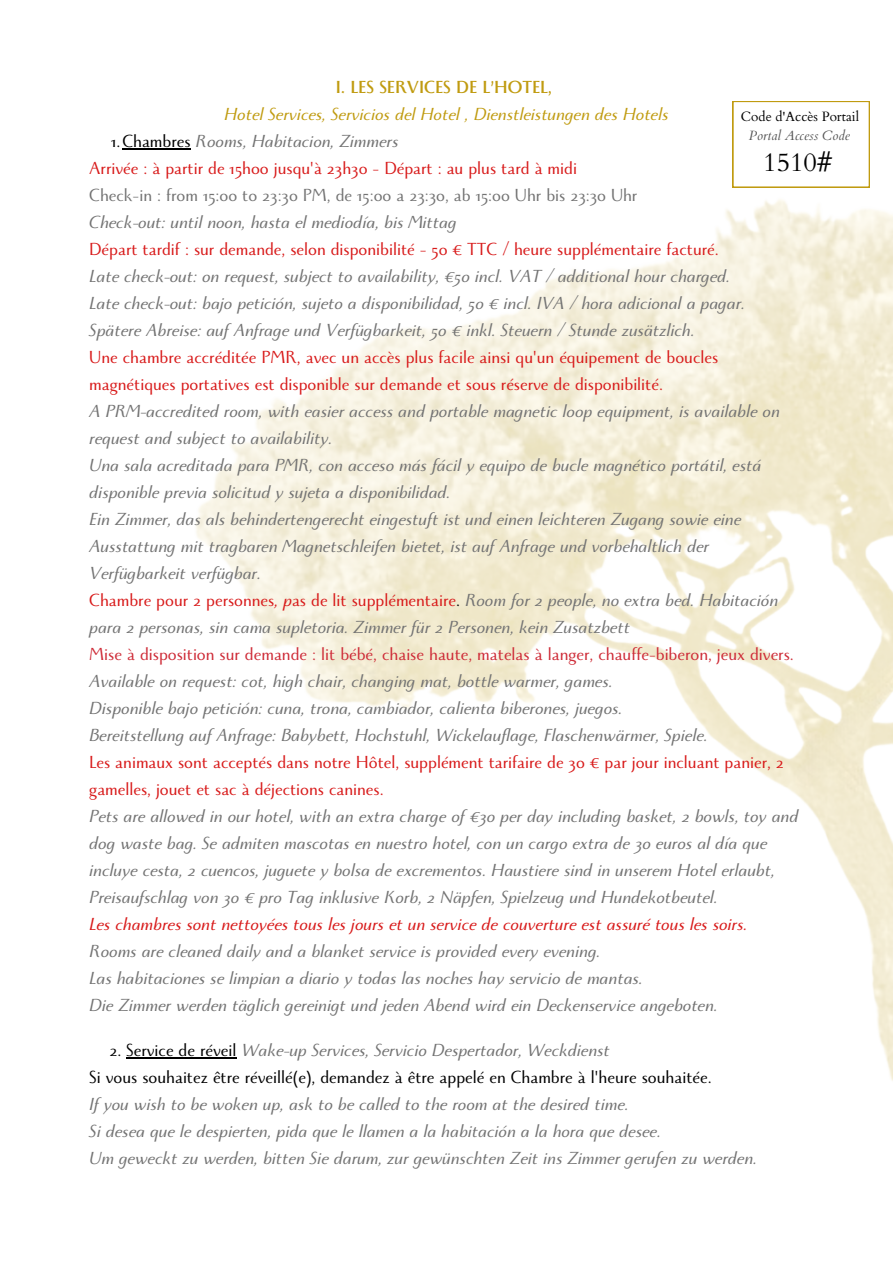
<style>
.page{position:relative;width:893px;height:1264px;background:#fff}
.page>*{position:absolute;margin:0;border:0;box-sizing:border-box;transform-origin:0 0}
.t1{font:26.25px "Cardo";color:#000}
.t2{font:italic 19.5px/27px "Monterchi";color:#737373}
.t3{font:19.5px/27px "Monterchi";color:#d81a1a}
.t4{font:19.5px "Monterchi";color:#ce2b37}
.t5{font:italic 19.5px "Monterchi";color:#d81a1a}
.t6{font:19.5px "Monterchi";color:#000}
.t7{font:19.5px "Monterchi";color:#737373}
.t8{font:italic 19.5px "Monterchi";color:#c09b10}
.t9{font:700 19.5px "Monterchi";color:#c09b10}
.t10{font:13.5px "Cardo";color:#000}
.t11{font:italic 13.5px "Cardo";color:#545454}
.s1{font-style:normal;color:#d81a1a}
.s2{color:#d81a1a}
.s3{font-style:normal;color:#000}
</style>
<div class="page">
<img style="left:127px;top:101px;width:765px;height:979px">
<hr style="left:122px;top:148px;width:68px;height:1px;background:#000">
<hr style="left:126px;top:1056px;width:110px;height:2px;background:#000">
<svg style="left:732px;top:101px;width:137px;height:86px"></svg>
<p class="t9" style="left:335px;top:78px;width:218px">I. LES SERVICES DE L’HOTEL,</p>
<p class="t8" style="left:224px;top:105px;width:446px">Hotel Services, Servicios del Hotel , Dienstleistungen des Hotels</p>
<p class="t3" style="left:89px;top:158px;width:489px">Arrivée : à partir de 15h00 jusqu'à 23h30 - Départ : au plus tard à midi</p>
<p class="t7" style="left:89px;top:185px;width:549px">Check-in : from 15:00 to 23:30 PM, de 15:00 a 23:30, ab 15:00 Uhr bis 23:30 Uhr</p>
<p class="t2" style="left:89px;top:212px;width:369px">Check-out: until noon, hasta el mediodía, bis Mittag</p>
<p class="t3" style="left:89px;top:239px;width:631px">Départ tardif : sur demande, selon disponibilité - 50 € TTC / heure supplémentaire facturé.</p>
<p class="t2" style="left:89px;top:266px;width:642px">Late check-out: on request, subject to availability, €50 incl. VAT / additional hour charged.</p>
<p class="t2" style="left:89px;top:293px;width:657px">Late check-out: bajo petición, sujeto a disponibilidad, 50 € incl. IVA / hora adicional a pagar.</p>
<p class="t2" style="left:89px;top:320px;width:607px">Spätere Abreise: auf Anfrage und Verfügbarkeit, 50 € inkl. Steuern / Stunde zusätzlich.</p>
<p class="t3" style="left:89px;top:347px;width:630px">Une chambre accréditée PMR, avec un accès plus facile ainsi qu'un équipement de boucles magnétiques portatives est disponible sur demande et sous réserve de disponibilité.</p>
<p class="t2" style="left:89px;top:400px;width:692px">A PRM-accredited room, with easier access and portable magnetic loop equipment, is available on request and subject to availability.</p>
<p class="t2" style="left:89px;top:454px;width:673px">Una sala acreditada para PMR, con acceso más fácil y equipo de bucle magnético portátil, está disponible previa solicitud y sujeta a disponibilidad.</p>
<p class="t2" style="left:89px;top:508px;width:653px">Ein Zimmer, das als behindertengerecht eingestuft ist und einen leichteren Zugang sowie eine<br>Ausstattung mit tragbaren Magnetschleifen bietet, ist auf Anfrage und vorbehaltlich der<br>Verfügbarkeit verfügbar.</p>
<p class="t2" style="left:89px;top:589px;width:690px"><span class="s1">Chambre pour 2 personnes</span><span class="s2">, p</span><span class="s1">as de lit supplémentaire</span><span class="s3">.</span> Room for 2 people, no extra bed. Habitación para 2 personas, sin cama supletoria. Zimmer für 2 Personen, kein Zusatzbett</p>
<p class="t4" style="left:89px;top:644px;width:706px">Mise à disposition sur demande : lit bébé, chaise haute, matelas à langer, chauffe-biberon, jeux divers.</p>
<p class="t2" style="left:89px;top:670px;width:525px">Available on request: cot, high chair, changing mat, bottle warmer, games.</p>
<p class="t2" style="left:89px;top:697px;width:534px">Disponible bajo petición: cuna, trona, cambiador, calienta biberones, juegos.</p>
<p class="t2" style="left:89px;top:724px;width:620px">Bereitstellung auf Anfrage: Babybett, Hochstuhl, Wickelauflage, Flaschenwärmer, Spiele.</p>
<p class="t3" style="left:89px;top:751px;width:696px">Les animaux sont acceptés dans notre Hôtel, supplément tarifaire de 30 € par jour incluant panier, 2 gamelles, jouet et sac à déjections canines.</p>
<p class="t2" style="left:89px;top:805px;width:710px">Pets are allowed in our hotel, with an extra charge of €30 per day including basket, 2 bowls, toy and dog waste bag. Se admiten mascotas en nuestro hotel, con un cargo extra de 30 euros al día que incluye cesta, 2 cuencos, juguete y bolsa de excrementos. Haustiere sind in unserem Hotel erlaubt, Preisaufschlag von 30 € pro Tag inklusive Korb, 2 Näpfen, Spielzeug und Hundekotbeutel.</p>
<p class="t5" style="left:89px;top:914px;width:659px">Les chambres sont nettoyées tous les jours et un service de couverture est assuré tous les soirs.</p>
<p class="t2" style="left:89px;top:940px;width:512px">Rooms are cleaned daily and a blanket service is provided every evening.</p>
<p class="t2" style="left:89px;top:967px;width:555px">Las habitaciones se limpian a diario y todas las noches hay servicio de mantas.</p>
<p class="t2" style="left:89px;top:994px;width:630px">Die Zimmer werden täglich gereinigt und jeden Abend wird ein Deckenservice angeboten.</p>
<p class="t2" style="left:109px;top:1039px;width:502px"><span class="s3">2. Service de réveil</span> Wake-up Services, Servicio Despertador, Weckdienst</p>
<p class="t6" style="left:89px;top:1067px;width:624px">Si vous souhaitez être réveillé(e), demandez à être appelé en Chambre à l'heure souhaitée.</p>
<p class="t2" style="left:89px;top:1093px;width:541px">If you wish to be woken up, ask to be called to the room at the desired time.</p>
<p class="t2" style="left:89px;top:1120px;width:573px">Si desea que le despierten, pida que le llamen a la habitación a la hora que desee.</p>
<p class="t2" style="left:89px;top:1147px;width:669px">Um geweckt zu werden, bitten Sie darum, zur gewünschten Zeit ins Zimmer gerufen zu werden.</p>
<p class="t10" style="left:740px;top:108px;width:120px">Code d'Accès Portail</p>
<p class="t11" style="left:748px;top:126px;width:103px">Portal Access Code</p>
<p class="t1" style="left:763px;top:145px;width:70px">1510#</p>
<p class="t2" style="left:111px;top:131px;width:289px"><span class="s3">1.Chambres</span> Rooms, Habitacion, Zimmers</p>
</div>
